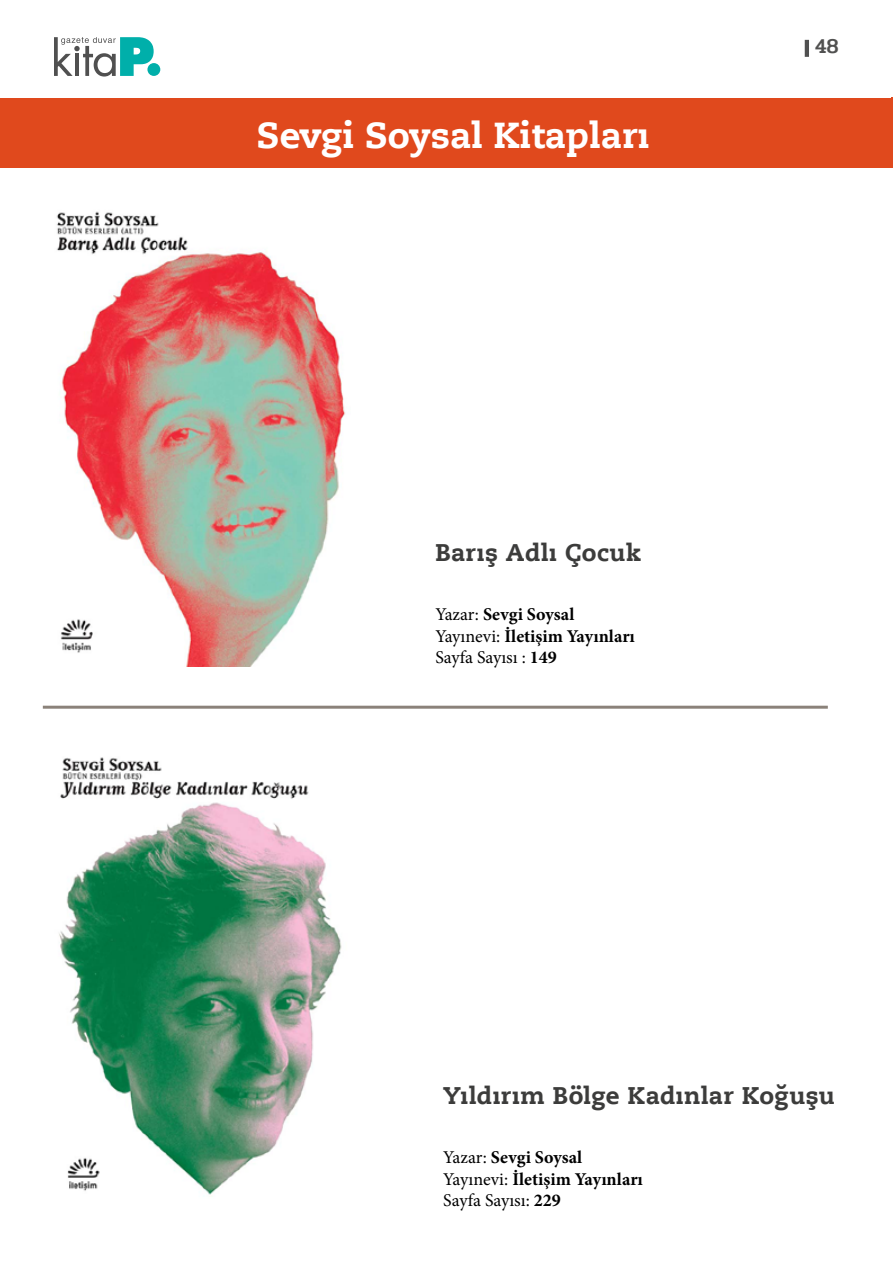
<style>
.page{position:relative;width:893px;height:1263px;background:#fff}
.page>*{position:absolute;margin:0;border:0;box-sizing:border-box;transform-origin:0 0}
.t1{font:700 36px "Caecilia LT Std Roman";color:#fff}
.t2{font:700 24px "Caecilia LT Std Roman";letter-spacing:.015em;color:#3c3c3b}
.t3{font:500 21px "Pridi";color:#515150}
.t4{font:700 18px/21.6px "Minion Pro";color:#000}
.s1{font-weight:400}
</style>
<div class="page">
<svg style="left:54px;top:37px;width:100px;height:40px"></svg>
<div style="left:147px;top:63px;width:13px;height:13px;background:#00afaa;border-radius:50%"></div>
<hr style="left:805px;top:40px;width:4px;height:17px;background:#505050">
<hr style="left:892px;top:98px;width:1px;height:69px;background:#e0491d">
<hr style="left:43px;top:706px;width:785px;height:3px;background:#8b827a">
<img style="left:59px;top:757px;width:283px;height:438px">
<img style="left:56px;top:211px;width:290px;height:455px">
<div style="left:0;top:98px;width:892px;height:69px;background:#e0491d"></div>
<h1 class="t1" style="left:257px;top:112px;width:394px">Sevgi Soysal Kitapları</h1>
<h2 class="t2" style="left:435px;top:537px;width:207px">Barış Adlı Çocuk</h2>
<p class="t4" style="left:435px;top:603px;width:201px"><span class="s1">Yazar:</span> Sevgi Soysal<br><span class="s1">Yayınevi:</span> İletişim Yayınları<br><span class="s1">Sayfa Sayısı :</span> 149</p>
<p class="t3" style="left:815px;top:31px;width:25px">48</p>
<h2 class="t2" style="left:443px;top:1080px;width:393px">Yıldırım Bölge Kadınlar Koğuşu</h2>
<p class="t4" style="left:443px;top:1146px;width:201px"><span class="s1">Yazar:</span> Sevgi Soysal<br><span class="s1">Yayınevi:</span> İletişim Yayınları<br><span class="s1">Sayfa Sayısı:</span> 229</p>
</div>
